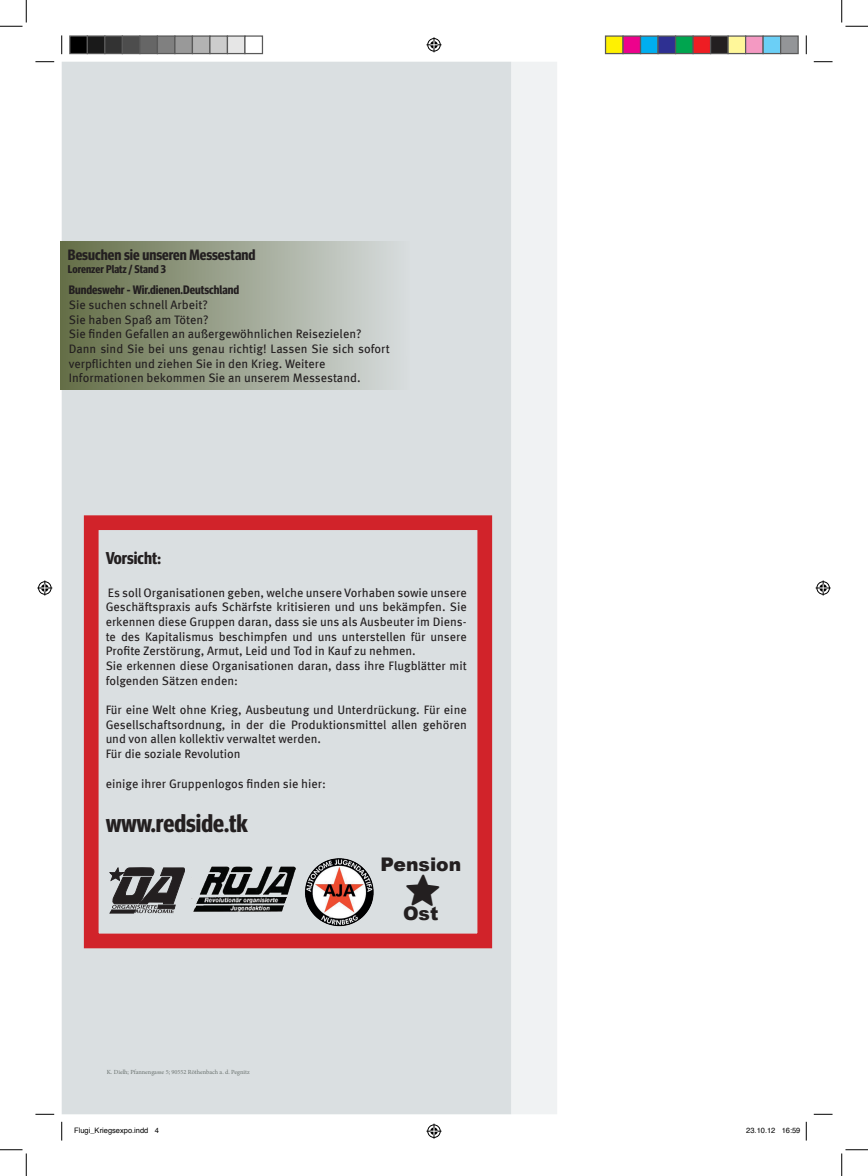
<style>
.page{position:relative;width:868px;height:1176px;background:#fff}
.page>*{position:absolute;margin:0;border:0;box-sizing:border-box;transform-origin:0 0}
.t1{font:48.75px "Pizza Dude Stars";color:#231f20}
.t2{font:700 25px "Meta Headline Cond";color:#231f20}
.t3{font:900 18.75px "Arial";color:#231f20}
.t4{font:700 17.12px "Meta Headline Cond";color:#231f20}
.t5{font:700 15px "Meta Headline Cond";color:#231f20}
.t6{font:12.25px/14.8px "Meta Offc";color:#231f20}
.t7{font:700 12.25px "Meta Headline Cond";color:#231f20}
.t8{font:700 11.25px "Meta Headline Cond";color:#231f20}
.t9{font:7.5px "Helvetica";color:#000}
.t10{font:6.25px "Minion Pro";color:#6a726f}
</style>
<div class="page">
<div style="left:62px;top:62px;width:449px;height:1052px;background:#dadfe1"></div>
<div style="left:511px;top:62px;width:46px;height:1052px;background:#f0f2f3"></div>
<div style="left:84px;top:515px;width:408px;height:433px;border:15px solid #d1232a"></div>
<div style="left:61px;top:241px;width:349px;height:148px;background:linear-gradient(to right,#646e47,#d8dddf)"></div>
<img style="left:305px;top:858px;width:69px;height:69px">
<img style="left:191px;top:866px;width:105px;height:46px">
<svg style="left:110px;top:867px;width:75px;height:46px"></svg>
<svg style="left:35px;top:61px;width:19px;height:1px"></svg>
<svg style="left:813px;top:61px;width:19px;height:1px"></svg>
<svg style="left:35px;top:1113px;width:19px;height:2px"></svg>
<svg style="left:813px;top:1113px;width:19px;height:2px"></svg>
<svg style="left:61px;top:35px;width:1px;height:19px"></svg>
<svg style="left:61px;top:1122px;width:1px;height:18px"></svg>
<svg style="left:805px;top:35px;width:2px;height:19px"></svg>
<svg style="left:0;top:0;width:27px;height:27px"></svg>
<svg style="left:0;top:1149px;width:27px;height:27px"></svg>
<svg style="left:841px;top:0;width:26px;height:27px"></svg>
<svg style="left:841px;top:1149px;width:26px;height:27px"></svg>
<svg style="left:426px;top:37px;width:15px;height:15px"></svg>
<svg style="left:426px;top:1123px;width:15px;height:15px"></svg>
<svg style="left:37px;top:580px;width:15px;height:15px"></svg>
<svg style="left:815px;top:580px;width:15px;height:15px"></svg>
<div style="left:70px;top:36px;width:17px;height:18px;background:#000"></div>
<div style="left:69px;top:35px;width:19px;height:19px;border:1px solid #595959"></div>
<div style="left:87px;top:36px;width:18px;height:18px;background:#1a1a1a"></div>
<div style="left:87px;top:35px;width:18px;height:19px;border:1px solid #595959"></div>
<div style="left:105px;top:36px;width:17px;height:18px;background:#333"></div>
<div style="left:104px;top:35px;width:19px;height:19px;border:1px solid #595959"></div>
<div style="left:122px;top:36px;width:18px;height:18px;background:#4d4d4d"></div>
<div style="left:122px;top:35px;width:18px;height:19px;border:1px solid #595959"></div>
<div style="left:140px;top:36px;width:17px;height:18px;background:#666"></div>
<div style="left:139px;top:35px;width:19px;height:19px;border:1px solid #595959"></div>
<div style="left:157px;top:36px;width:18px;height:18px;background:#808080"></div>
<div style="left:157px;top:35px;width:18px;height:19px;border:1px solid #595959"></div>
<div style="left:175px;top:36px;width:17px;height:18px;background:#999"></div>
<div style="left:174px;top:35px;width:19px;height:19px;border:1px solid #595959"></div>
<div style="left:192px;top:36px;width:18px;height:18px;background:#b3b3b3"></div>
<div style="left:192px;top:35px;width:18px;height:19px;border:1px solid #595959"></div>
<div style="left:210px;top:36px;width:17px;height:18px;background:#ccc"></div>
<div style="left:209px;top:35px;width:19px;height:19px;border:1px solid #595959"></div>
<div style="left:227px;top:36px;width:18px;height:18px;background:#e6e6e6"></div>
<div style="left:227px;top:35px;width:18px;height:19px;border:1px solid #595959"></div>
<div style="left:244px;top:35px;width:19px;height:19px;border:1px solid #595959"></div>
<div style="left:605px;top:36px;width:18px;height:18px;background:#fff101"></div>
<div style="left:605px;top:35px;width:18px;height:19px;border:1px solid #595959"></div>
<div style="left:623px;top:36px;width:17px;height:18px;background:#ed028c"></div>
<div style="left:622px;top:35px;width:19px;height:19px;border:1px solid #595959"></div>
<div style="left:640px;top:36px;width:18px;height:18px;background:#00aeef"></div>
<div style="left:640px;top:35px;width:18px;height:19px;border:1px solid #595959"></div>
<div style="left:658px;top:36px;width:17px;height:18px;background:#2e3092"></div>
<div style="left:657px;top:35px;width:19px;height:19px;border:1px solid #595959"></div>
<div style="left:675px;top:36px;width:18px;height:18px;background:#00a54f"></div>
<div style="left:675px;top:35px;width:18px;height:19px;border:1px solid #595959"></div>
<div style="left:693px;top:36px;width:17px;height:18px;background:#ee1d23"></div>
<div style="left:692px;top:35px;width:19px;height:19px;border:1px solid #595959"></div>
<div style="left:710px;top:36px;width:18px;height:18px;background:#231f20"></div>
<div style="left:710px;top:35px;width:18px;height:19px;border:1px solid #595959"></div>
<div style="left:728px;top:36px;width:17px;height:18px;background:#fff79a"></div>
<div style="left:727px;top:35px;width:19px;height:19px;border:1px solid #595959"></div>
<div style="left:745px;top:36px;width:18px;height:18px;background:#f499c2"></div>
<div style="left:745px;top:35px;width:18px;height:19px;border:1px solid #595959"></div>
<div style="left:763px;top:36px;width:17px;height:18px;background:#6bcff6"></div>
<div style="left:762px;top:35px;width:19px;height:19px;border:1px solid #595959"></div>
<div style="left:780px;top:36px;width:18px;height:18px;background:#939598"></div>
<div style="left:780px;top:35px;width:18px;height:19px;border:1px solid #595959"></div>
<svg style="left:805px;top:1122px;width:2px;height:18px"></svg>
<p class="t5" style="left:68px;top:245px;width:189px">Besuchen sie unseren Messestand</p>
<p class="t8" style="left:68px;top:262px;width:99px">Lorenzer Platz / Stand 3</p>
<p class="t7" style="left:69px;top:283px;width:172px">Bundeswehr - Wir.dienen.Deutschland</p>
<p class="t6" style="left:69px;top:297px;width:322px">Sie suchen schnell Arbeit?<br>Sie haben Spaß am Töten?<br>Sie finden Gefallen an außergewöhnlichen Reisezielen?<br>Dann sind Sie bei uns genau richtig! Lassen Sie sich sofort verpflichten und ziehen Sie in den Krieg. Weitere Informationen bekommen Sie an unserem Messestand.</p>
<h3 class="t4" style="left:106px;top:548px;width:57px">Vorsicht:</h3>
<p class="t6" style="left:106px;top:585px;width:362px">Es soll Organisationen geben, welche unsere Vorhaben sowie unsere Geschäftspraxis aufs Schärfste kritisieren und uns bekämpfen. Sie erkennen diese Gruppen daran, dass sie uns als Ausbeuter im Diens&shy;te des Kapitalismus beschimpfen und uns unterstellen für unsere Profite Zerstörung, Armut, Leid und Tod in Kauf zu nehmen.<br>Sie erkennen diese Organisationen daran, dass ihre Flugblätter mit folgenden Sätzen enden:</p>
<p class="t6" style="left:106px;top:703px;width:362px">Für eine Welt ohne Krieg, Ausbeutung und Unterdrückung. Für eine Gesellschaftsordnung, in der die Produktionsmittel allen gehören und von allen kollektiv verwaltet werden.<br>Für die soziale Revolution</p>
<p class="t6" style="left:106px;top:776px;width:222px">einige ihrer Gruppenlogos finden sie hier:</p>
<h2 class="t2" style="left:106px;top:809px;width:144px">www.redside.tk</h2>
<p class="t10" style="left:107px;top:1067px;width:144px">K. Dielh; Pfannengasse 5; 90552 Röthenbach a. d. Pegnitz</p>
<h3 class="t3" style="left:380px;top:850px;width:82px">Pension</h3>
<h3 class="t3" style="left:403px;top:899px;width:37px">Ost</h3>
<h1 class="t1" style="left:406px;top:869px;width:34px">t</h1>
<p class="t9" style="left:74px;top:1124px;width:86px">Flugi_Kriegsexpo.indd 4</p>
<p class="t9" style="left:746px;top:1124px;width:56px">23.10.12 16:59</p>
</div>
